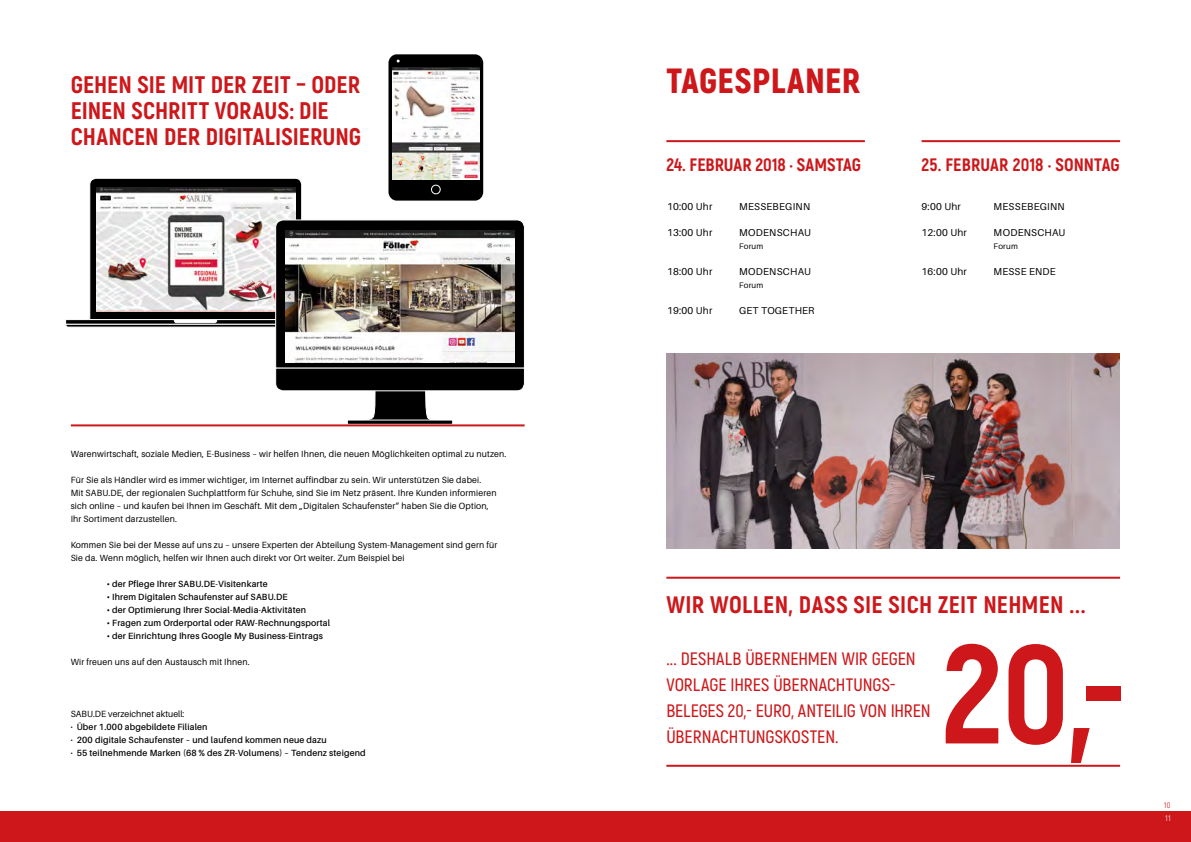
<style>
.page{position:relative;width:1191px;height:842px;background:#fff}
.page>*{position:absolute;margin:0;border:0;box-sizing:border-box;transform-origin:0 0}
.t1{font:800 140px "Akrobat";color:#cd171a}
.t2{font:900 35px "Akrobat";letter-spacing:.01em;color:#cd171a}
.t3{font:800 24px/26px "Akrobat";letter-spacing:.005em;color:#cd171a}
.t4{font:600 18px/26px "Akrobat";letter-spacing:-.005em;color:#cd171a}
.t5{font:800 18px "Akrobat";letter-spacing:.005em;color:#cd171a}
.t6{font:10px "Aileron";letter-spacing:.02em;color:#000}
.t7{font:9px/13px "Aileron";letter-spacing:.02em;color:#000}
.t8{font:600 9px/13px "Aileron";letter-spacing:.02em;color:#000}
.t9{font:8px "Aileron";letter-spacing:.025em;color:#000}
.t10{font:8px "Akrobat";color:#cd171a}
.t11{font:8px "Akrobat";color:#fff}
</style>
<div class="page">
<svg style="left:65px;top:54px;width:460px;height:371px"></svg>
<img style="left:285px;top:231px;width:229px;height:131px">
<div style="left:347px;top:420px;width:106px;height:4px;border:1px solid #fff"></div>
<img style="left:666px;top:353px;width:454px;height:195px">
<div style="left:0;top:812px;width:1191px;height:30px;background:#cd171a"></div>
<hr style="left:666px;top:140px;width:199px;height:2px;background:#cd171a">
<hr style="left:921px;top:140px;width:199px;height:2px;background:#cd171a">
<hr style="left:666px;top:577px;width:454px;height:2px;background:#cd171a">
<hr style="left:71px;top:424px;width:453px;height:2px;background:#cd171a">
<hr style="left:666px;top:765px;width:454px;height:2px;background:#cd171a">
<h3 class="t3" style="left:71px;top:72px;width:292px">GEHEN SIE MIT DER ZEIT – ODER<br>EINEN SCHRITT VORAUS: DIE<br>CHANCEN DER DIGITALISIERUNG</h3>
<p class="t7" style="left:71px;top:448px;width:437px">Warenwirtschaft, soziale Medien, E-Business – wir helfen Ihnen, die neuen Möglichkeiten optimal zu nutzen.</p>
<p class="t7" style="left:71px;top:474px;width:427px">Für Sie als Händler wird es immer wichtiger, im Internet auffindbar zu sein. Wir unterstützen Sie dabei.<br>Mit SABU.DE, der regionalen Suchplattform für Schuhe, sind Sie im Netz präsent. Ihre Kunden informieren sich online – und kaufen bei Ihnen im Geschäft. Mit dem „Digitalen Schaufenster“ haben Sie die Option, Ihr Sortiment darzustellen.</p>
<p class="t7" style="left:71px;top:539px;width:428px">Kommen Sie bei der Messe auf uns zu – unsere Experten der Abteilung System-Management sind gern für<br>Sie da. Wenn möglich, helfen wir Ihnen auch direkt vor Ort weiter. Zum Beispiel bei</p>
<p class="t8" style="left:107px;top:578px;width:162px">• der Pflege Ihrer SABU.DE-Visitenkarte</p>
<p class="t8" style="left:107px;top:591px;width:182px">• Ihrem Digitalen Schaufenster auf SABU.DE</p>
<p class="t8" style="left:107px;top:604px;width:201px">• der Optimierung Ihrer Social-Media-Aktivitäten</p>
<p class="t8" style="left:107px;top:617px;width:225px">• Fragen zum Orderportal oder RAW-Rechnungsportal</p>
<p class="t8" style="left:107px;top:630px;width:218px">• der Einrichtung Ihres Google My Business-Eintrags</p>
<p class="t7" style="left:71px;top:656px;width:180px">Wir freuen uns auf den Austausch mit Ihnen.</p>
<p class="t7" style="left:71px;top:708px;width:115px">SABU.DE verzeichnet aktuell:</p>
<p class="t8" style="left:71px;top:721px;width:296px">· Über 1.000 abgebildete Filialen<br>· 200 digitale Schaufenster – und laufend kommen neue dazu<br>· 55 teilnehmende Marken (68 % des ZR-Volumens) – Tendenz steigend</p>
<h2 class="t2" style="left:666px;top:58px;width:195px">TAGESPLANER</h2>
<h3 class="t5" style="left:666px;top:154px;width:196px">24. FEBRUAR 2018 · SAMSTAG</h3>
<h3 class="t5" style="left:921px;top:154px;width:200px">25. FEBRUAR 2018 · SONNTAG</h3>
<p class="t6" style="left:667px;top:201px;width:47px">10:00 Uhr</p>
<p class="t6" style="left:739px;top:201px;width:73px">MESSEBEGINN</p>
<p class="t6" style="left:667px;top:227px;width:47px">13:00 Uhr</p>
<p class="t6" style="left:739px;top:227px;width:73px">MODENSCHAU</p>
<p class="t9" style="left:739px;top:242px;width:26px">Forum</p>
<p class="t6" style="left:667px;top:266px;width:47px">18:00 Uhr</p>
<p class="t6" style="left:739px;top:266px;width:73px">MODENSCHAU</p>
<p class="t9" style="left:739px;top:281px;width:26px">Forum</p>
<p class="t6" style="left:667px;top:305px;width:47px">19:00 Uhr</p>
<p class="t6" style="left:739px;top:305px;width:77px">GET TOGETHER</p>
<p class="t6" style="left:921px;top:201px;width:41px">9:00 Uhr</p>
<p class="t6" style="left:993px;top:201px;width:73px">MESSEBEGINN</p>
<p class="t6" style="left:921px;top:227px;width:47px">12:00 Uhr</p>
<p class="t6" style="left:993px;top:227px;width:73px">MODENSCHAU</p>
<p class="t9" style="left:993px;top:242px;width:26px">Forum</p>
<p class="t6" style="left:921px;top:266px;width:47px">16:00 Uhr</p>
<p class="t6" style="left:993px;top:266px;width:64px">MESSE ENDE</p>
<h3 class="t3" style="left:666px;top:592px;width:420px">WIR WOLLEN, DASS SIE SICH ZEIT NEHMEN ...</h3>
<h3 class="t4" style="left:666px;top:646px;width:266px">... DESHALB ÜBERNEHMEN WIR GEGEN<br>VORLAGE IHRES ÜBERNACHTUNGS-<br>BELEGES 20,- EURO, ANTEILIG VON IHREN<br>ÜBERNACHTUNGSKOSTEN.</h3>
<h1 class="t1" style="left:942px;top:605px;width:185px">20,-</h1>
<p class="t10" style="left:1164px;top:801px;width:8px">10</p>
<p class="t11" style="left:1165px;top:814px;width:6px">11</p>
</div>
